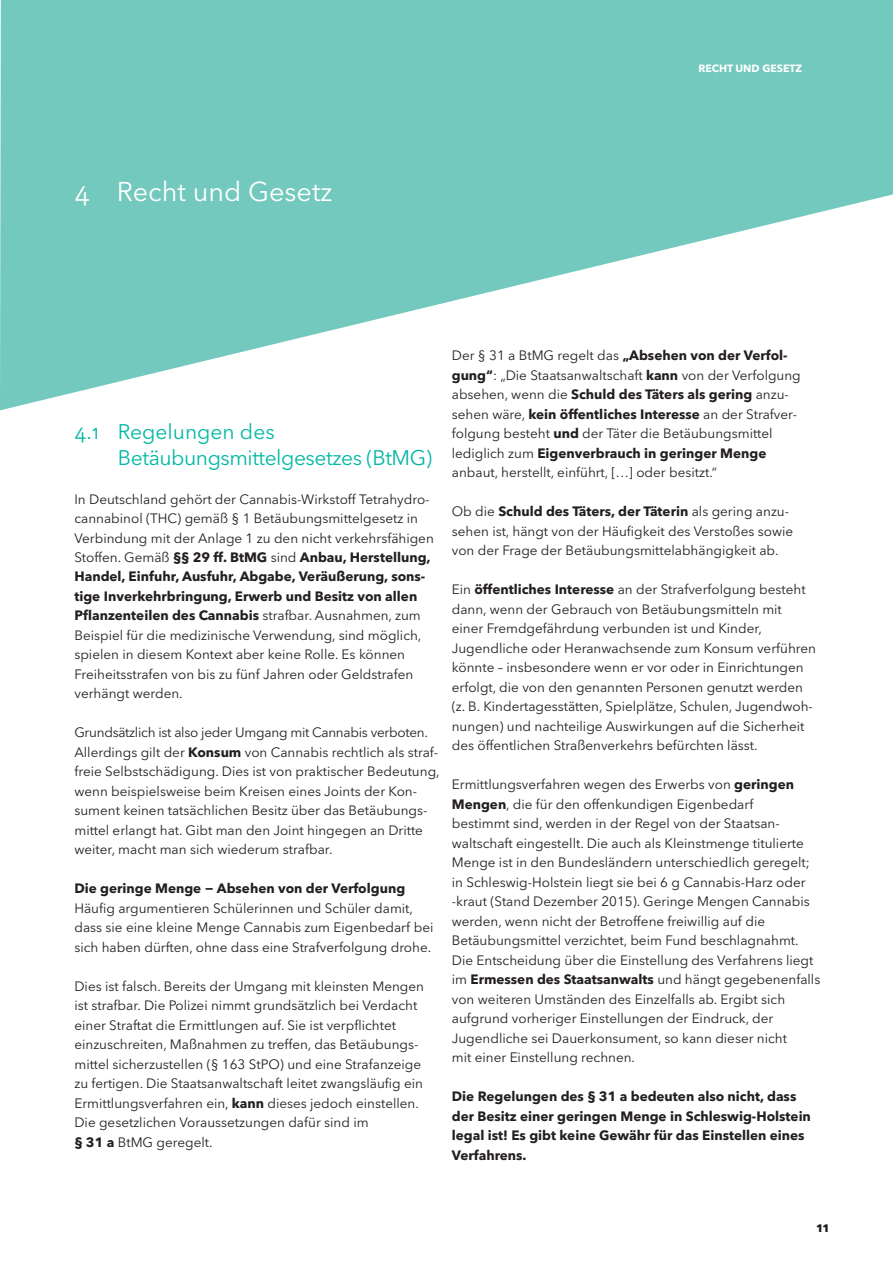
<style>
.page{position:relative;width:893px;height:1263px;background:#fff}
.page>*{position:absolute;margin:0;border:0;box-sizing:border-box;transform-origin:0 0}
.t1{font:27px "Avenir Next LT Pro";color:#fff}
.t2{font:21px/25.5px "Avenir Next LT Pro";letter-spacing:-.02em;color:#03b8a4}
.t3{font:13.5px/19.5px "Avenir Next LT Pro";color:#231f20}
.t4{font:700 13.5px/19.5px "Avenir Next LT Pro";color:#231f20}
.t5{font:700 10.5px "Avenir Next LT Pro";color:#fff}
.s1{font-weight:700}
</style>
<div class="page">
<svg style="left:0;top:0;width:893px;height:410px;fill:#73c9bd"></svg>
<h1 class="t1" style="left:74px;top:176px;width:260px">4 Recht und Gesetz</h1>
<p class="t5" style="left:698px;top:62px;width:105px">RECHT UND GESETZ</p>
<h2 class="t2" style="left:118px;top:419px;width:316px;text-indent:-43px">4.1 Regelungen des<br>Betäubungsmittelgesetzes (BtMG)</h2>
<p class="t3" style="left:74px;top:489px;width:361px">In Deutschland gehört der Cannabis-Wirkstoff Tetrahydro&shy;cannabinol (THC) gemäß § 1 Betäubungsmittelgesetz in Verbindung mit der Anlage 1 zu den nicht verkehrsfähigen Stoffen. Gemäß <span class="s1">§§ 29 ff. BtMG</span> sind <span class="s1">Anbau, Herstellung, Handel, Einfuhr, Ausfuhr, Abgabe, Veräußerung, sons&shy;tige Inverkehrbringung, Erwerb und Besitz von allen Pflanzenteilen des Cannabis</span> strafbar. Ausnahmen, zum Beispiel für die medizinische Verwendung, sind möglich, spielen in diesem Kontext aber keine Rolle. Es können Freiheitsstrafen von bis zu fünf Jahren oder Geldstrafen verhängt werden.</p>
<p class="t3" style="left:74px;top:723px;width:367px">Grundsätzlich ist also jeder Umgang mit Cannabis verboten.<br>Allerdings gilt der <span class="s1">Konsum</span> von Cannabis rechtlich als straf&shy;freie Selbstschädigung. Dies ist von praktischer Bedeutung, wenn beispielsweise beim Kreisen eines Joints der Kon&shy;sument keinen tatsächlichen Besitz über das Betäubungs&shy;mittel erlangt hat. Gibt man den Joint hingegen an Dritte weiter, macht man sich wiederum strafbar.</p>
<p class="t4" style="left:74px;top:879px;width:332px">Die geringe Menge − Absehen von der Verfolgung</p>
<p class="t3" style="left:74px;top:898px;width:361px">Häufig argumentieren Schülerinnen und Schüler damit, dass sie eine kleine Menge Cannabis zum Eigenbedarf bei sich haben dürften, ohne dass eine Strafverfolgung drohe.</p>
<p class="t3" style="left:74px;top:976px;width:351px">Dies ist falsch. Bereits der Umgang mit kleinsten Mengen ist strafbar. Die Polizei nimmt grundsätzlich bei Verdacht einer Straftat die Ermittlungen auf. Sie ist verpflichtet einzuschreiten, Maßnahmen zu treffen, das Betäubungs&shy;mittel sicherzustellen (§ 163 StPO) und eine Strafanzeige zu fertigen. Die Staatsanwaltschaft leitet zwangsläufig ein Ermittlungsverfahren ein, <span class="s1">kann</span> dieses jedoch einstellen.<br>Die gesetzlichen Voraussetzungen dafür sind im<br><span class="s1">§ 31 a</span> BtMG geregelt.</p>
<p class="t3" style="left:452px;top:346px;width:351px">Der § 31 a BtMG regelt das <span class="s1">„Absehen von der Verfol&shy;gung“</span>: „Die Staatsanwaltschaft <span class="s1">kann</span> von der Verfolgung absehen, wenn die <span class="s1">Schuld des Täters als gering</span> anzu&shy;sehen wäre, <span class="s1">kein öffentliches Interesse</span> an der Strafver&shy;folgung besteht <span class="s1">und</span> der Täter die Betäubungsmittel lediglich zum <span class="s1">Eigenverbrauch in geringer Menge </span>anbaut, herstellt, einführt, […] oder besitzt.“</p>
<p class="t3" style="left:452px;top:502px;width:343px">Ob die <span class="s1">Schuld des Täters, der Täterin</span> als gering anzu&shy;sehen ist, hängt von der Häufigkeit des Verstoßes sowie von der Frage der Betäubungsmittelabhängigkeit ab.</p>
<p class="t3" style="left:452px;top:580px;width:366px">Ein <span class="s1">öffentliches Interesse</span> an der Strafverfolgung besteht dann, wenn der Gebrauch von Betäubungsmitteln mit einer Fremdgefährdung verbunden ist und Kinder, Jugendliche oder Heranwachsende zum Konsum verführen könnte – insbesondere wenn er vor oder in Einrichtungen erfolgt, die von den genannten Personen genutzt werden (z. B. Kindertagesstätten, Spielplätze, Schulen, Jugendwoh&shy;nungen) und nachteilige Auswirkungen auf die Sicherheit des öffentlichen Straßenverkehrs befürchten lässt.</p>
<p class="t3" style="left:452px;top:775px;width:370px">Ermittlungsverfahren wegen des Erwerbs von <span class="s1">geringen Mengen</span>, die für den offenkundigen Eigenbedarf<br>bestimmt sind, werden in der Regel von der Staatsan&shy;waltschaft eingestellt. Die auch als Kleinstmenge titulierte Menge ist in den Bundesländern unterschiedlich geregelt; in Schleswig-Holstein liegt sie bei 6 g Cannabis-Harz oder -kraut (Stand Dezember 2015). Geringe Mengen Cannabis werden, wenn nicht der Betroffene freiwillig auf die Betäubungsmittel verzichtet, beim Fund beschlagnahmt.<br>Die Entscheidung über die Einstellung des Verfahrens liegt im <span class="s1">Ermessen des Staatsanwalts</span> und hängt gegebenenfalls von weiteren Umständen des Einzelfalls ab. Ergibt sich aufgrund vorheriger Einstellungen der Eindruck, der Jugendliche sei Dauerkonsument, so kann dieser nicht<br>mit einer Einstellung rechnen.</p>
<p class="t4" style="left:452px;top:1086px;width:361px">Die Regelungen des § 31 a bedeuten also nicht, dass der Besitz einer geringen Menge in Schleswig-Holstein legal ist! Es gibt keine Gewähr für das Einstellen eines Verfahrens.</p>
<p class="t4" style="left:816px;top:1217px;width:14px">11</p>
</div>
